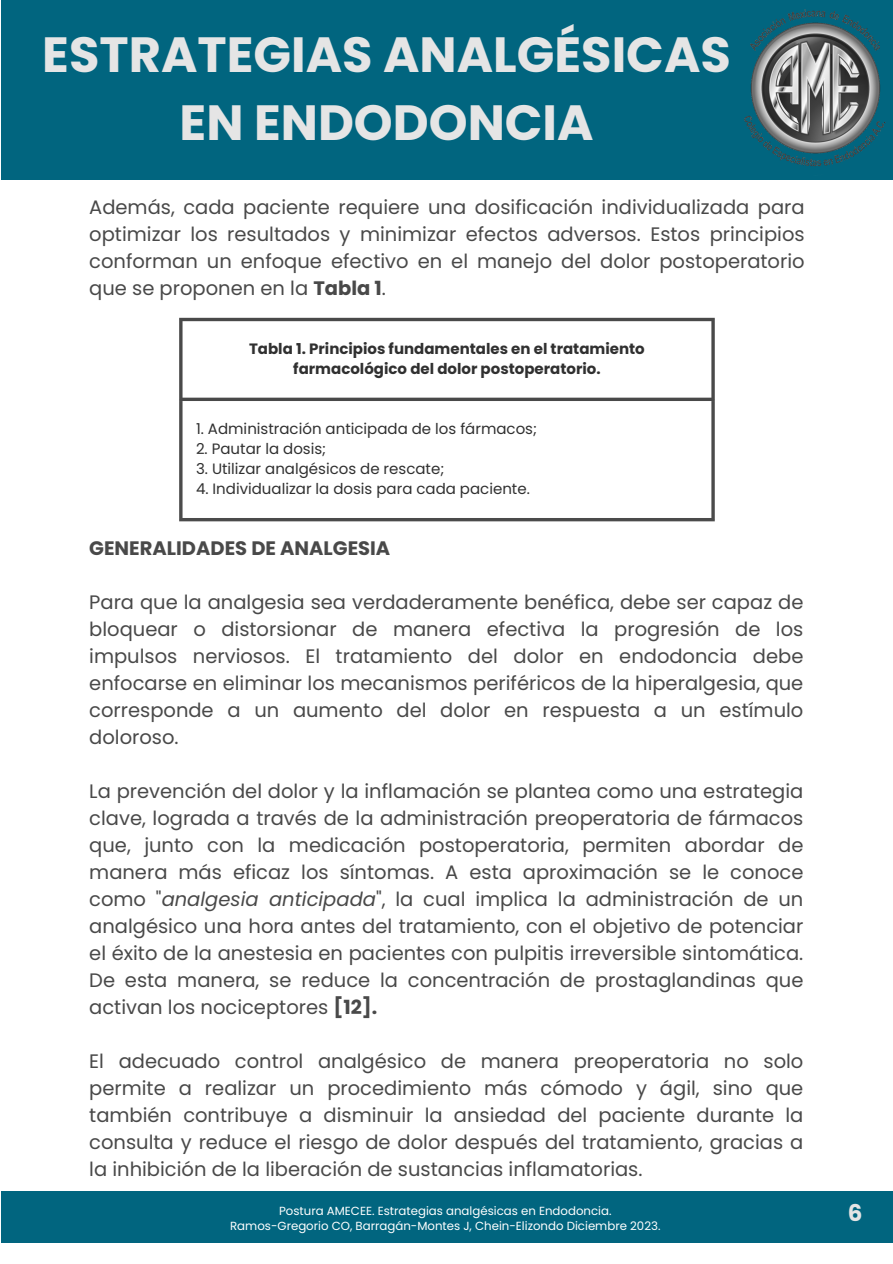
<style>
.page{position:relative;width:893px;height:1264px;background:#fff}
.page>*{position:absolute;margin:0;border:0;box-sizing:border-box;transform-origin:0 0}
.t1{font:700 49.5px/68.6px "Poppins";color:#e5e5e5;text-align:center}
.t2{font:700 22.95px "Poppins";color:#e5e5e5}
.t3{font:19.5px/27px "Poppins";color:#494949;text-align:justify}
.t4{font:700 19.5px "Poppins";color:#494949}
.t5{font:15px "Poppins";color:#303030}
.t6{font:700 15px/20.2px "Poppins";color:#303030;text-align:center}
.t7{font:11.7px "Poppins";color:#fff}
.s1{font-weight:700}
.s2{font-style:italic}
</style>
<div class="page">
<div style="left:1px;top:0;width:891px;height:179px;background:#01657f"></div>
<div style="left:1px;top:1191px;width:891px;height:52px;background:#01657f"></div>
<img style="left:737px;top:9px;width:155px;height:171px">
<hr style="left:179px;top:321px;width:3px;height:76px;background:#494949">
<hr style="left:711px;top:321px;width:3px;height:76px;background:#494949">
<hr style="left:179px;top:318px;width:535px;height:3px;background:#494949">
<svg style="left:179px;top:397px;width:535px;height:4px;fill:#494949"></svg>
<hr style="left:179px;top:401px;width:3px;height:117px;background:#4b4b4b">
<hr style="left:711px;top:401px;width:3px;height:117px;background:#4b4b4b">
<hr style="left:179px;top:518px;width:535px;height:3px;background:#4b4b4b">
<p class="t1" style="left:42px;top:20px;width:690px">ESTRATEGIAS ANALGÉSICAS<br>EN ENDODONCIA</p>
<p class="t3" style="left:89px;top:194px;width:716px">Además, cada paciente requiere una dosificación individualizada para optimizar los resultados y minimizar efectos adversos. Estos principios conforman un enfoque efectivo en el manejo del dolor postoperatorio que se proponen en la <span class="s1">Tabla 1</span>.</p>
<p class="t6" style="left:249px;top:338px;width:397px">Tabla 1. Principios fundamentales en el tratamiento farmacológico del dolor postoperatorio.</p>
<p class="t5" style="left:196px;top:418px;width:342px">1. Administración anticipada de los fármacos;</p>
<p class="t5" style="left:196px;top:438px;width:132px">2. Pautar la dosis;</p>
<p class="t5" style="left:196px;top:458px;width:250px">3. Utilizar analgésicos de rescate;</p>
<p class="t5" style="left:196px;top:478px;width:335px">4. Individualizar la dosis para cada paciente.</p>
<p class="t4" style="left:89px;top:535px;width:302px">GENERALIDADES DE ANALGESIA</p>
<p class="t3" style="left:89px;top:589px;width:715px">Para que la analgesia sea verdaderamente benéfica, debe ser capaz de bloquear o distorsionar de manera efectiva la progresión de los impulsos nerviosos. El tratamiento del dolor en endodoncia debe enfocarse en eliminar los mecanismos periféricos de la hiperalgesia, que corresponde a un aumento del dolor en respuesta a un estímulo doloroso.</p>
<p class="t3" style="left:89px;top:778px;width:715px">La prevención del dolor y la inflamación se plantea como una estrategia clave, lograda a través de la administración preoperatoria de fármacos que, junto con la medicación postoperatoria, permiten abordar de manera más eficaz los síntomas. A esta aproximación se le conoce como "<span class="s2">analgesia anticipada</span>", la cual implica la administración de un analgésico una hora antes del tratamiento, con el objetivo de potenciar el éxito de la anestesia en pacientes con pulpitis irreversible sintomática.<br>De esta manera, se reduce la concentración de prostaglandinas que activan los nociceptores <span class="s1">[12].</span></p>
<p class="t3" style="left:89px;top:1047px;width:715px">El adecuado control analgésico de manera preoperatoria no solo permite a realizar un procedimiento más cómodo y ágil, sino que también contribuye a disminuir la ansiedad del paciente durante la consulta y reduce el riesgo de dolor después del tratamiento, gracias a la inhibición de la liberación de sustancias inflamatorias.</p>
<p class="t7" style="left:279px;top:1202px;width:334px">Postura AMECEE. Estrategias analgésicas en Endodoncia.</p>
<p class="t2" style="left:847px;top:1196px;width:16px">6</p>
<p class="t7" style="left:230px;top:1217px;width:432px">Ramos-Gregorio CO, Barragán-Montes J, Chein-Elizondo Diciembre 2023.</p>
</div>
